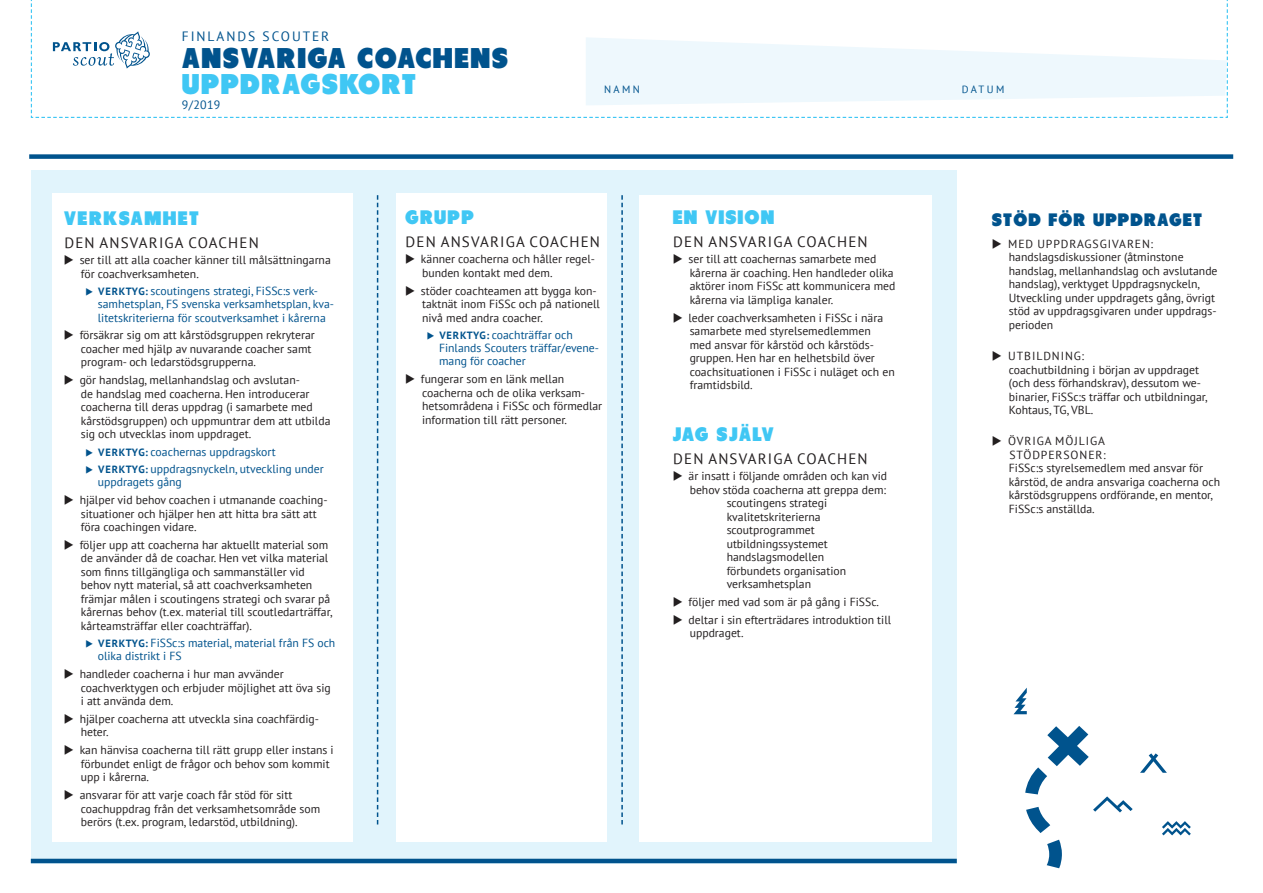
<style>
.page{position:relative;width:1263px;height:893px;background:#fff}
.page>*{position:absolute;margin:0;border:0;box-sizing:border-box;transform-origin:0 0}
.t1{font:28.5px "Tondu Beta";letter-spacing:.05em;color:#00538d}
.t2{font:28.5px "Tondu Beta";letter-spacing:.05em;color:#40c7f4}
._1_otsikot{font:19.5px "Tondu Beta";letter-spacing:.06em;color:#40c7f4}
._1_otsikot-2{font:18px "Tondu Beta";letter-spacing:.06em;color:#00538d}
._2_väliotsikot_2{font:15px "PT Sans";letter-spacing:.08em;color:#231f20}
.t3{font:13.5px "PT Sans";letter-spacing:.14em;color:#00538d}
.t4{font:12px "PT Sans";color:#00538d}
.t5{font:11.7px/13.5px "PT Sans";color:#231f20}
.t6{font:11.7px/13.2px "PT Sans";color:#00538d}
.t7{font:10.5px "PT Sans";letter-spacing:.23em;color:#00538d}
.s1{font-weight:700;font-size:10.5px}
</style>
<div class="page">
<svg style="left:31px;top:0;width:1197px;height:118px"></svg>
<div style="left:31px;top:170px;width:926px;height:693px;background:#e1f4fc"></div>
<div style="left:53px;top:193px;width:300px;height:649px;background:#fff"></div>
<div style="left:396px;top:193px;width:211px;height:649px;background:#fff"></div>
<div style="left:639px;top:195px;width:292px;height:647px;background:#fff"></div>
<div style="left:29px;top:154px;width:1204px;height:5px;background:#00538d"></div>
<svg style="left:377px;top:195px;width:1px;height:629px"></svg>
<svg style="left:621px;top:195px;width:2px;height:629px"></svg>
<hr style="left:31px;top:859px;width:926px;height:4px;background:#00538d">
<svg style="left:1047px;top:840px;width:15px;height:28px"></svg>
<svg style="left:1014px;top:688px;width:13px;height:26px"></svg>
<svg style="left:1162px;top:821px;width:29px;height:14px"></svg>
<svg style="left:1140px;top:753px;width:27px;height:20px"></svg>
<svg style="left:1025px;top:726px;width:108px;height:107px"></svg>
<p class="t3" style="left:182px;top:28px;width:149px">FINLANDS SCOUTER</p>
<h1 class="t1" style="left:182px;top:41px;width:328px">ANSVARIGA COACHENS</h1>
<h1 class="t2" style="left:182px;top:67px;width:236px">UPPDRAGSKORT</h1>
<p class="t7" style="left:604px;top:82px;width:37px">NAMN</p>
<p class="t7" style="left:962px;top:82px;width:44px">DATUM</p>
<p class="t4" style="left:182px;top:97px;width:40px">9/2019</p>
<p class="_1_otsikot" style="left:64px;top:206px;width:137px">VERKSAMHET</p>
<p class="_2_väliotsikot_2" style="left:64px;top:233px;width:196px">DEN ANSVARIGA COACHEN</p>
<p class="t5" style="left:80px;top:253px;width:253px">ser till att alla coacher känner till målsättningarna för coachverksamheten.</p>
<p class="t6" style="left:98px;top:284px;width:238px"><span class="s1">VERKTYG:</span> scoutingens strategi, FiSSc:s verk&shy;samhetsplan, FS svenska verksamhetsplan, kva&shy;litetskriterierna för scoutverksamhet i kårerna</p>
<p class="t5" style="left:80px;top:328px;width:237px">försäkrar sig om att kårstödsgruppen rekryterar coacher med hjälp av nuvarande coacher samt program- och ledarstödsgrupperna.</p>
<p class="t5" style="left:80px;top:373px;width:252px">gör handslag, mellanhandslag och avslutan-<br>de handslag med coacherna. Hen introducerar coacherna till deras uppdrag (i samarbete med kårstödsgruppen) och uppmuntrar dem att utbilda sig och utvecklas inom uppdraget.</p>
<p class="t6" style="left:98px;top:445px;width:179px"><span class="s1">VERKTYG:</span> coachernas uppdragskort</p>
<p class="t6" style="left:98px;top:462px;width:227px"><span class="s1">VERKTYG:</span> uppdragsnyckeln, utveckling under uppdragets gång</p>
<p class="t5" style="left:80px;top:493px;width:250px">hjälper vid behov coachen i utmanande coaching&shy;situationer och hjälper hen att hitta bra sätt att föra coachingen vidare.</p>
<p class="t5" style="left:80px;top:538px;width:254px">följer upp att coacherna har aktuellt material som de använder då de coachar. Hen vet vilka material som finns tillgängliga och sammanställer vid behov nytt material, så att coachverksamheten främjar målen i scoutingens strategi och svarar på kårernas behov (t.ex. material till scoutledarträffar, kårteamsträffar eller coachträffar).</p>
<p class="t6" style="left:98px;top:636px;width:239px"><span class="s1">VERKTYG:</span> FiSSc:s material, material från FS och olika distrikt i FS</p>
<p class="t5" style="left:80px;top:667px;width:253px">handleder coacherna i hur man avvänder coachverktygen och erbjuder möjlighet att öva sig i att använda dem.</p>
<p class="t5" style="left:80px;top:712px;width:241px">hjälper coacherna att utveckla sina coachfärdig&shy;heter.</p>
<p class="t5" style="left:80px;top:743px;width:256px">kan hänvisa coacherna till rätt grupp eller instans i förbundet enligt de frågor och behov som kommit upp i kårerna.</p>
<p class="t5" style="left:80px;top:788px;width:242px">ansvarar för att varje coach får stöd för sitt coachuppdrag från det verksamhetsområde som berörs (t.ex. program, ledarstöd, utbildning).</p>
<p class="_1_otsikot" style="left:405px;top:205px;width:70px">GRUPP</p>
<p class="_2_väliotsikot_2" style="left:406px;top:232px;width:196px">DEN ANSVARIGA COACHEN</p>
<p class="t5" style="left:421px;top:252px;width:176px">känner coacherna och håller regel&shy;bunden kontakt med dem.</p>
<p class="t5" style="left:421px;top:283px;width:181px">stöder coachteamen att bygga kon&shy;taktnät inom FiSSc och på nationell nivå med andra coacher.</p>
<p class="t6" style="left:439px;top:328px;width:161px"><span class="s1">VERKTYG:</span> coachträffar och<br>Finlands Scouters träffar/evene&shy;mang för coacher</p>
<p class="t5" style="left:421px;top:372px;width:183px">fungerar som en länk mellan coacherna och de olika verksam&shy;hetsområdena i FiSSc och förmedlar information till rätt personer.</p>
<p class="_1_otsikot" style="left:673px;top:205px;width:103px">EN VISION</p>
<p class="_2_väliotsikot_2" style="left:673px;top:232px;width:196px">DEN ANSVARIGA COACHEN</p>
<p class="t5" style="left:688px;top:252px;width:208px">ser till att coachernas samarbete med kårerna är coaching. Hen handleder olika aktörer inom FiSSc att kommunicera med kårerna via lämpliga kanaler.</p>
<p class="t5" style="left:688px;top:310px;width:208px">leder coachverksamheten i FiSSc i nära samarbete med styrelsemedlemmen<br>med ansvar för kårstöd och kårstöds&shy;gruppen. Hen har en helhetsbild över coachsituationen i FiSSc i nuläget och en framtidsbild.</p>
<p class="_1_otsikot" style="left:673px;top:422px;width:103px">JAG SJÄLV</p>
<p class="_2_väliotsikot_2" style="left:673px;top:449px;width:196px">DEN ANSVARIGA COACHEN</p>
<p class="t5" style="left:688px;top:469px;width:200px">är insatt i följande områden och kan vid</p>
<p class="t5" style="left:690px;top:483px;width:198px">behov stöda coacherna att greppa dem:</p>
<p class="t5" style="left:727px;top:496px;width:102px">scoutingens strategi</p>
<p class="t5" style="left:727px;top:510px;width:95px">kvalitetskriterierna</p>
<p class="t5" style="left:727px;top:523px;width:90px">scoutprogrammet</p>
<p class="t5" style="left:727px;top:537px;width:103px">utbildningssystemet</p>
<p class="t5" style="left:727px;top:550px;width:99px">handslagsmodellen</p>
<p class="t5" style="left:727px;top:564px;width:121px">förbundets organisation</p>
<p class="t5" style="left:727px;top:577px;width:86px">verksamhetsplan</p>
<p class="t5" style="left:688px;top:595px;width:192px">följer med vad som är på gång i FiSSc.</p>
<p class="t5" style="left:688px;top:613px;width:204px">deltar i sin efterträdares introduktion till uppdraget.</p>
<p class="_1_otsikot-2" style="left:992px;top:209px;width:212px">STÖD FÖR UPPDRAGET</p>
<p class="t5" style="left:1008px;top:237px;width:211px">MED UPPDRAGSGIVAREN: handslagsdiskussioner (åtminstone handslag, mellanhandslag och avslutande handslag), verktyget Uppdragsnyckeln, Utveckling under uppdragets gång, övrigt stöd av uppdragsgivaren under uppdrags&shy;perioden</p>
<p class="t5" style="left:1008px;top:349px;width:201px">UTBILDNING:<br>coachutbildning i början av uppdraget (och dess förhandskrav), dessutom we&shy;binarier, FiSSc:s träffar och utbildningar,<br>Kohtaus, TG, VBL.</p>
<p class="t5" style="left:1008px;top:434px;width:213px">ÖVRIGA MÖJLIGA<br>STÖDPERSONER:<br>FiSSc:s styrelsemedlem med ansvar för kårstöd, de andra ansvariga coacherna och kårstödsgruppens ordförande, en mentor,<br>FiSSc:s anställda.</p>
</div>
